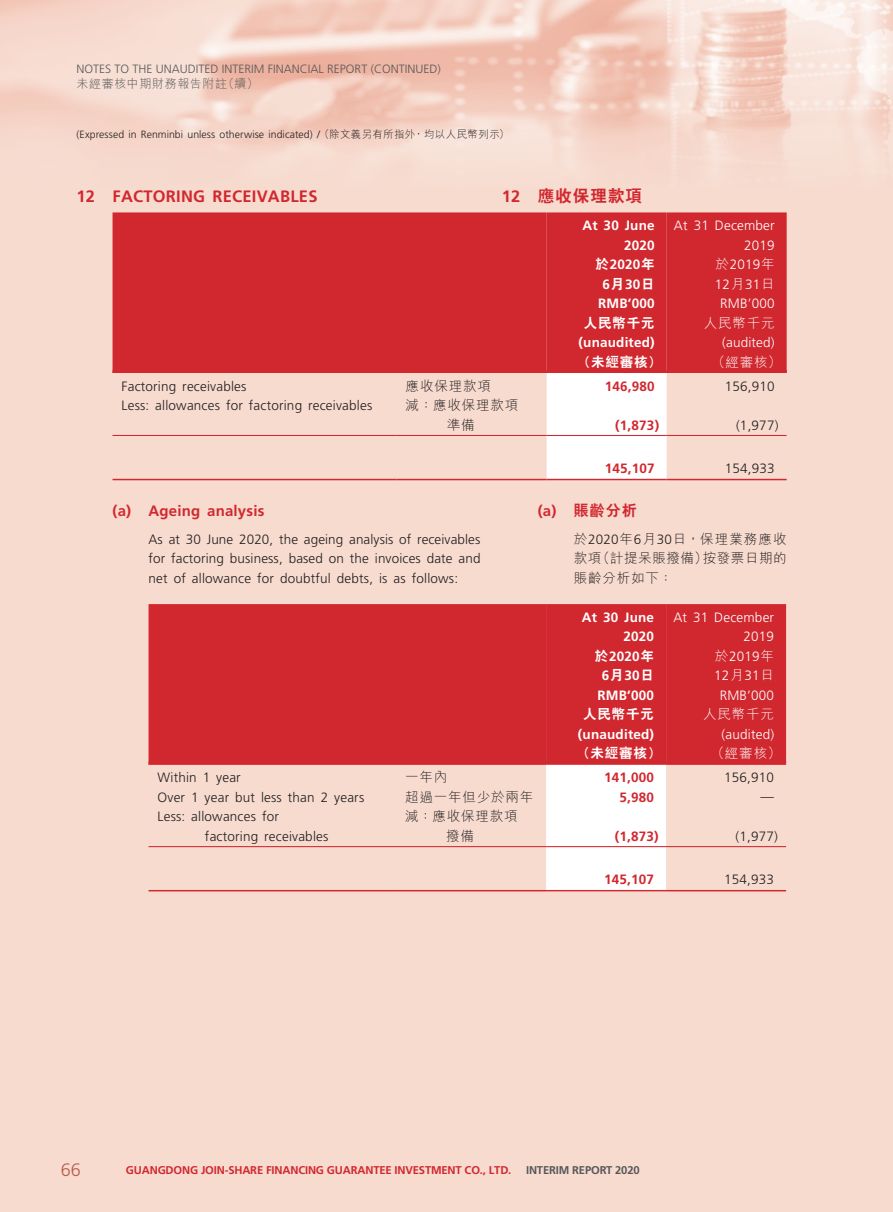
<style>
.page{position:relative;width:893px;height:1212px;background:#f7dbcf}
.page>*{position:absolute;margin:0;border:0;box-sizing:border-box;transform-origin:0 0}
.t1{font:300 18px "Frutiger LT Std";color:#b55b4a}
._03_H1{font:700 16.5px "Frutiger LT Std";letter-spacing:.015em;color:#d1282f}
._03_H1-2{font:800 16.5px "C Hei 2 HK";letter-spacing:.065em;color:#d1282f}
._04___H2{font:700 15px "Frutiger LT Std";letter-spacing:.015em;color:#d1282f}
._04___H2-2{font:800 15px "C Hei 2 HK";color:#d1282f}
._13_____P4{font:300 13.5px/19.5px "Frutiger LT Std";letter-spacing:.015em;color:#231f20;text-align:justify}
._15_Table_Stub{font:300 13.5px/19.5px "Frutiger LT Std";letter-spacing:.015em;color:#231f20}
._01_Body_Text{font:300 13.5px/19.5px "Frutiger LT Std";letter-spacing:.015em;color:#fff;text-align:right}
._01_Body_Text-2{font:700 13.5px/19.5px "Frutiger LT Std";letter-spacing:.015em;color:#fff;text-align:right}
._01_Body_Text-3{font:700 13.5px "Frutiger LT Std";letter-spacing:.015em;color:#d1282f}
._01_Body_Text-4{font:300 13.5px "Frutiger LT Std";letter-spacing:.015em;color:#231f20}
._13_____P4-2{font:300 13.5px/19.5px "M Hei HK";letter-spacing:.04em;color:#231f20;text-align:justify}
._15_Table_Stub-2{font:300 13.5px/19.5px "M Hei HK";letter-spacing:.065em;color:#231f20;text-align:center}
._01_Body_Text-5{font:800 13.5px "C Hei 2 HK";letter-spacing:.065em;color:#fff}
._01_Body_Text-6{font:300 13.5px "M Hei HK";letter-spacing:.065em;color:#fff}
.t2{font:300 12px "Frutiger LT Std";color:#57585a}
.t3{font:300 12px "M Hei HK";letter-spacing:.05em;color:#57585a}
.t4{font:700 11.25px "Frutiger LT Std";letter-spacing:-.015em;color:#d1282f}
.t5{font:700 11.25px "Frutiger LT Std";letter-spacing:-.015em;color:#57585a}
.t6{font:300 10.5px "Frutiger LT Std";letter-spacing:.005em;color:#231f20}
.s1{font-family:"M Hei HK"}
.s2{font-family:"Frutiger LT Std";font-weight:700}
.s3{font-family:"C Hei 2 HK";font-weight:800}
.s4{font-family:"Frutiger LT Std"}
</style>
<div class="page">
<img style="left:0;top:0;width:893px;height:164px">
<div style="left:113px;top:212px;width:674px;height:158px;background:#d1282f"></div>
<svg style="left:547px;top:212px;width:120px;height:267px;background:#e37e82"></svg>
<hr style="left:113px;top:370px;width:284px;height:3px;background:#d1282f">
<hr style="left:397px;top:370px;width:150px;height:3px;background:#d1282f">
<hr style="left:547px;top:370px;width:120px;height:3px;background:#d1282f">
<hr style="left:667px;top:370px;width:120px;height:3px;background:#d1282f">
<hr style="left:113px;top:435px;width:284px;height:1px;background:#d1282f">
<hr style="left:397px;top:435px;width:150px;height:1px;background:#d1282f">
<hr style="left:547px;top:435px;width:120px;height:1px;background:#d1282f">
<hr style="left:667px;top:435px;width:120px;height:1px;background:#d1282f">
<hr style="left:113px;top:479px;width:284px;height:1px;background:#d1282f">
<hr style="left:397px;top:479px;width:150px;height:1px;background:#d1282f">
<hr style="left:547px;top:479px;width:120px;height:1px;background:#d1282f">
<hr style="left:667px;top:479px;width:120px;height:1px;background:#d1282f">
<div style="left:149px;top:604px;width:637px;height:158px;background:#d1282f"></div>
<svg style="left:546px;top:604px;width:120px;height:286px;background:#e5868a"></svg>
<hr style="left:149px;top:762px;width:247px;height:3px;background:#d1282f">
<hr style="left:396px;top:762px;width:150px;height:3px;background:#d1282f">
<hr style="left:546px;top:762px;width:120px;height:3px;background:#d1282f">
<hr style="left:666px;top:762px;width:120px;height:3px;background:#d1282f">
<hr style="left:149px;top:846px;width:247px;height:1px;background:#d1282f">
<hr style="left:396px;top:846px;width:150px;height:1px;background:#d1282f">
<hr style="left:546px;top:846px;width:120px;height:1px;background:#d1282f">
<hr style="left:666px;top:846px;width:120px;height:1px;background:#d1282f">
<hr style="left:149px;top:890px;width:247px;height:1px;background:#d1282f">
<hr style="left:396px;top:890px;width:150px;height:1px;background:#d1282f">
<hr style="left:546px;top:890px;width:120px;height:1px;background:#d1282f">
<hr style="left:666px;top:890px;width:120px;height:1px;background:#d1282f">
<p class="t2" style="left:77px;top:62px;width:366px">NOTES TO THE UNAUDITED INTERIM FINANCIAL REPORT (CONTINUED)</p>
<p class="t3" style="left:77px;top:75px;width:184px">未經審核中期財務報告附註（續）</p>
<p class="t6" style="left:77px;top:128px;width:434px">(Expressed in Renminbi unless otherwise indicated) / <span class="s1">（除文義另有所指外，均以人民幣列示）</span></p>
<p class="_03_H1" style="left:77px;top:186px;width:242px">12 FACTORING RECEIVABLES</p>
<p class="_03_H1-2" style="left:502px;top:185px;width:142px"><span class="s2">12</span> 應收保理款項</p>
<p class="_01_Body_Text-2" style="left:582px;top:216px;width:74px">At 30 June<br>2020</p>
<p class="_01_Body_Text" style="left:674px;top:216px;width:102px">At 31 December<br>2019</p>
<p class="_01_Body_Text-2" style="left:595px;top:255px;width:61px;text-align:center"><span class="s3">於</span>2020<span class="s3">年<br></span>6<span class="s3">月</span>30<span class="s3">日</span></p>
<p class="_01_Body_Text" style="left:715px;top:255px;width:61px;text-align:left"><span class="s1">於</span>2019<span class="s1">年<br></span>12<span class="s1">月</span>31<span class="s1">日</span></p>
<p class="_01_Body_Text-2" style="left:598px;top:294px;width:58px">RMB’000</p>
<p class="_01_Body_Text" style="left:720px;top:294px;width:56px">RMB’000</p>
<p class="_01_Body_Text-5" style="left:584px;top:314px;width:72px">人民幣千元</p>
<p class="_01_Body_Text-6" style="left:704px;top:313px;width:72px">人民幣千元</p>
<p class="_01_Body_Text-2" style="left:578px;top:333px;width:78px">(unaudited)</p>
<p class="_01_Body_Text" style="left:722px;top:333px;width:54px">(audited)</p>
<p class="_01_Body_Text-5" style="left:577px;top:353px;width:85px">（未經審核）</p>
<p class="_01_Body_Text-6" style="left:712px;top:352px;width:71px">（經審核）</p>
<p class="_15_Table_Stub" style="left:122px;top:377px;width:126px">Factoring receivables</p>
<p class="_15_Table_Stub-2" style="left:406px;top:376px;width:87px">應收保理款項</p>
<p class="_01_Body_Text-3" style="left:605px;top:378px;width:51px">146,980</p>
<p class="_01_Body_Text-4" style="left:725px;top:378px;width:51px">156,910</p>
<p class="_15_Table_Stub" style="left:122px;top:396px;width:252px">Less: allowances for factoring receivables</p>
<p class="_15_Table_Stub-2" style="left:406px;top:395px;width:114px">減：應收保理款項準備</p>
<p class="_01_Body_Text-3" style="left:615px;top:417px;width:45px">(1,873)</p>
<p class="_01_Body_Text-4" style="left:736px;top:417px;width:44px">(1,977)</p>
<p class="_01_Body_Text-3" style="left:605px;top:461px;width:51px">145,107</p>
<p class="_01_Body_Text-4" style="left:725px;top:461px;width:51px">154,933</p>
<p class="_04___H2" style="left:113px;top:502px;width:153px">(a) Ageing analysis</p>
<p class="_13_____P4" style="left:149px;top:530px;width:333px">As at 30 June 2020, the ageing analysis of receivables for factoring business, based on the invoices date and net of allowance for doubtful debts, is as follows:</p>
<p class="_04___H2-2" style="left:538px;top:500px;width:100px"><span class="s2">(a)</span> 賬齡分析</p>
<p class="_13_____P4-2" style="left:574px;top:529px;width:214px">於<span class="s4">2020</span>年<span class="s4">6</span>月<span class="s4">30</span>日，保理業務應收款項（計提呆賬撥備）按發票日期的賬齡分析如下：</p>
<p class="_01_Body_Text-2" style="left:582px;top:607px;width:74px">At 30 June<br>2020</p>
<p class="_01_Body_Text" style="left:673px;top:608px;width:102px">At 31 December<br>2019</p>
<p class="_01_Body_Text-2" style="left:595px;top:646px;width:61px;text-align:center"><span class="s3">於</span>2020<span class="s3">年<br></span>6<span class="s3">月</span>30<span class="s3">日</span></p>
<p class="_01_Body_Text" style="left:714px;top:647px;width:61px;text-align:left"><span class="s1">於</span>2019<span class="s1">年<br></span>12<span class="s1">月</span>31<span class="s1">日</span></p>
<p class="_01_Body_Text-2" style="left:597px;top:685px;width:58px">RMB’000</p>
<p class="_01_Body_Text" style="left:720px;top:686px;width:56px">RMB’000</p>
<p class="_01_Body_Text-5" style="left:583px;top:705px;width:72px">人民幣千元</p>
<p class="_01_Body_Text-6" style="left:703px;top:705px;width:72px">人民幣千元</p>
<p class="_01_Body_Text-2" style="left:578px;top:724px;width:78px">(unaudited)</p>
<p class="_01_Body_Text" style="left:722px;top:725px;width:54px">(audited)</p>
<p class="_01_Body_Text-5" style="left:577px;top:744px;width:85px">（未經審核）</p>
<p class="_01_Body_Text-6" style="left:711px;top:744px;width:71px">（經審核）</p>
<p class="_15_Table_Stub" style="left:158px;top:768px;width:85px">Within 1 year</p>
<p class="_15_Table_Stub-2" style="left:405px;top:767px;width:44px">一年內</p>
<p class="_01_Body_Text-3" style="left:604px;top:770px;width:51px">141,000</p>
<p class="_01_Body_Text-4" style="left:724px;top:770px;width:51px">156,910</p>
<p class="_15_Table_Stub" style="left:158px;top:788px;width:208px">Over 1 year but less than 2 years</p>
<p class="_15_Table_Stub-2" style="left:405px;top:787px;width:130px">超過一年但少於兩年</p>
<p class="_01_Body_Text-3" style="left:620px;top:789px;width:36px">5,980</p>
<p class="_01_Body_Text-4" style="left:761px;top:788px;width:15px">—</p>
<p class="_15_Table_Stub" style="left:205px;top:807px;width:125px;text-indent:-47px">Less: allowances for factoring receivables</p>
<p class="_15_Table_Stub-2" style="left:405px;top:806px;width:114px">減：應收保理款項撥備</p>
<p class="_01_Body_Text-3" style="left:615px;top:828px;width:45px">(1,873)</p>
<p class="_01_Body_Text-4" style="left:735px;top:829px;width:44px">(1,977)</p>
<p class="_01_Body_Text-3" style="left:604px;top:872px;width:51px">145,107</p>
<p class="_01_Body_Text-4" style="left:724px;top:872px;width:51px">154,933</p>
<h1 class="t1" style="left:61px;top:1159px;width:21px">66</h1>
<p class="t4" style="left:126px;top:1163px;width:387px">GUANGDONG JOIN-SHARE FINANCING GUARANTEE INVESTMENT CO., LTD.</p>
<p class="t5" style="left:526px;top:1163px;width:115px">INTERIM REPORT 2020</p>
</div>
